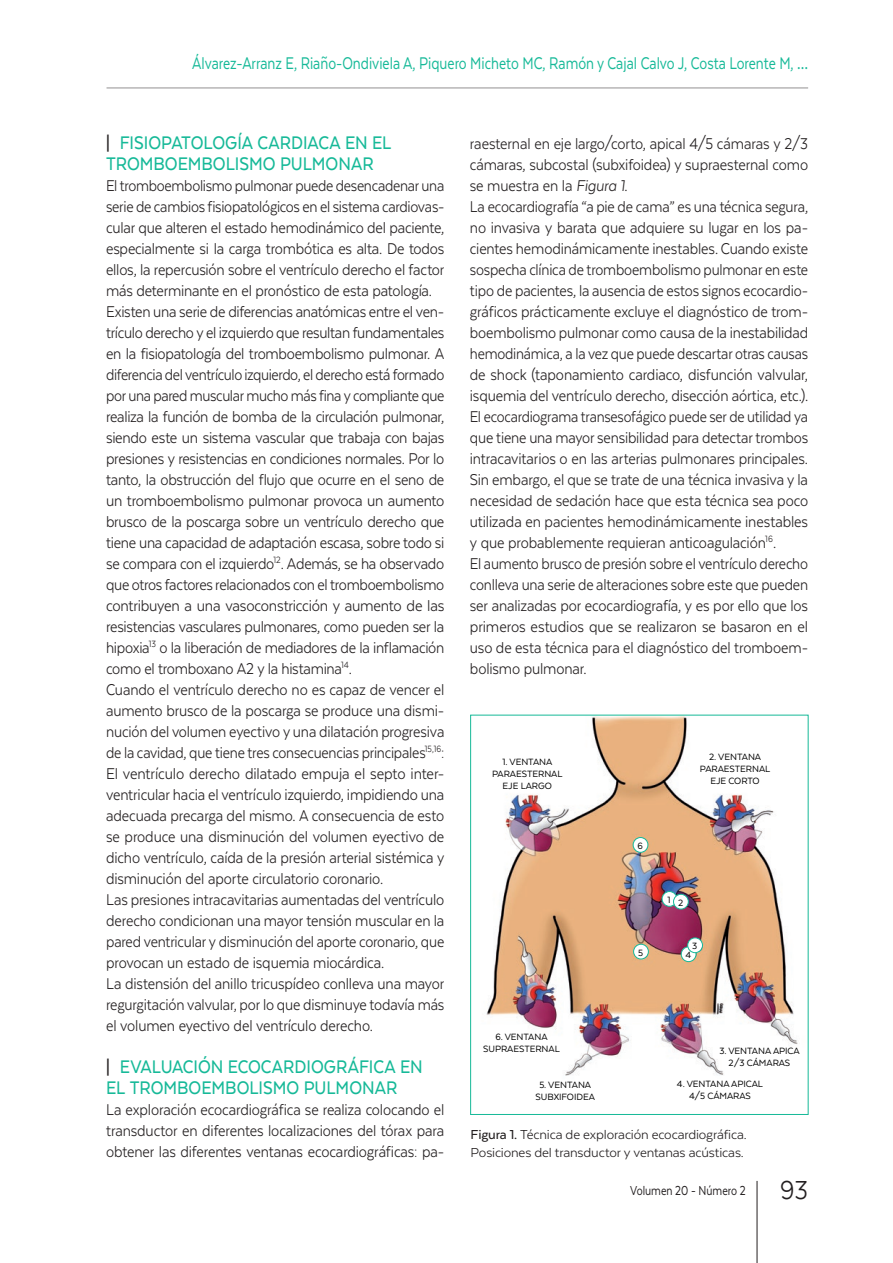
<style>
.page{position:relative;width:893px;height:1263px;background:#fff}
.page>*{position:absolute;margin:0;border:0;box-sizing:border-box;transform-origin:0 0}
.INTER_Apartado_1{font:500 21px/21px "Texta";color:#16b998;scale:.9 1}
.INTER_Cintillo_autor{font:19.5px "Texta";color:#16b998;scale:.8 1}
.INTER_Texto{font:18px/21px "Texta";letter-spacing:-.01em;color:#231f20;text-align:justify;scale:.9 1}
.INTER_Texto-2{font:18px/21px "Texta";letter-spacing:-.01em;color:#231f20;text-align:justify;scale:.88 1}
.INTER_Texto-3{font:18px/21px "Texta";letter-spacing:-.01em;color:#231f20;text-align:justify;scale:.89 1}
.INTER_Texto-4{font:18px/21px "Texta";letter-spacing:-.01em;color:#231f20;text-align:justify;scale:.87 1}
.INTER_Texto-5{font:18px/21px "Texta";letter-spacing:-.01em;color:#231f20;text-align:justify;scale:.91 1}
.INTER_Figura_pie_de{font:15px/18px "Texta";letter-spacing:-.01em;color:#231f20}
.t1{font:15px "Texta";color:#231f20;scale:.8 1}
.INTER_Esquema_texto{font:10.5px/12px "Texta";letter-spacing:-.005em;color:#000;text-align:center}
.s1{color:#231f20}
.s2{font-style:italic}
.s3{font-weight:500}
.s4{font-size:30px}
</style>
<div class="page">
<img style="left:486px;top:717px;width:312px;height:359px">
<div style="left:470px;top:715px;width:338px;height:400px;border:1px solid #16b998"></div>
<div style="left:633px;top:837px;width:15px;height:15px;background:#fff;border-radius:50%"></div>
<div style="left:633px;top:837px;width:15px;height:15px;border:1px solid #16b998;border-radius:50%"></div>
<div style="left:662px;top:891px;width:15px;height:15px;background:#fff;border-radius:50%"></div>
<div style="left:662px;top:891px;width:15px;height:15px;border:1px solid #16b998;border-radius:50%"></div>
<div style="left:634px;top:944px;width:14px;height:15px;background:#fff;border-radius:50%"></div>
<div style="left:633px;top:944px;width:16px;height:15px;border:1px solid #16b998;border-radius:50%"></div>
<div style="left:681px;top:947px;width:15px;height:15px;background:#fff;border-radius:50%"></div>
<div style="left:681px;top:946px;width:15px;height:16px;border:1px solid #16b998;border-radius:50%"></div>
<div style="left:688px;top:938px;width:14px;height:15px;background:#fff;border-radius:50%"></div>
<div style="left:687px;top:938px;width:16px;height:15px;border:1px solid #16b998;border-radius:50%"></div>
<div style="left:673px;top:894px;width:15px;height:15px;background:#fff;border-radius:50%"></div>
<div style="left:673px;top:894px;width:15px;height:15px;border:1px solid #16b998;border-radius:50%"></div>
<hr style="left:107px;top:88px;width:701px;height:1px;background:#231f20">
<hr style="left:757px;top:1181px;width:1px;height:82px;background:#231f20">
<p class="INTER_Cintillo_autor" style="left:192px;top:53px;width:771px">Álvarez-Arranz E, Riaño-Ondiviela A, Piquero Micheto MC, Ramón y Cajal Calvo J, Costa Lorente M, …</p>
<p class="INTER_Apartado_1" style="left:106px;top:132px;width:319px"><span class="s1">|</span> FISIOPATOLOGÍA CARDIACA EN EL<br>TROMBOEMBOLISMO PULMONAR</p>
<p class="INTER_Texto-2" style="left:106px;top:174px;width:386px">El tromboembolismo pulmonar puede desencadenar una serie de cambios fisiopatológicos en el sistema cardiovas&shy;cular que alteren el estado hemodinámico del paciente, especialmente si la carga trombótica es alta. De todos ellos, la repercusión sobre el ventrículo derecho el factor más determinante en el pronóstico de esta patología.</p>
<p class="INTER_Texto" style="left:106px;top:300px;width:377px">Existen una serie de diferencias anatómicas entre el ven&shy;trículo derecho y el izquierdo que resultan fundamentales en la fisiopatología del tromboembolismo pulmonar. A diferencia del ventrículo izquierdo, el derecho está formado por una pared muscular mucho más fina y compliante que realiza la función de bomba de la circulación pulmonar, siendo este un sistema vascular que trabaja con bajas presiones y resistencias en condiciones normales. Por lo tanto, la obstrucción del flujo que ocurre en el seno de un tromboembolismo pulmonar provoca un aumento brusco de la poscarga sobre un ventrículo derecho que tiene una capacidad de adaptación escasa, sobre todo si se compara con el izquierdo<sup>12</sup>. Además, se ha observado que otros factores relacionados con el tromboembolismo contribuyen a una vasoconstricción y aumento de las resistencias vasculares pulmonares, como pueden ser la hipoxia<sup>13</sup> o la liberación de mediadores de la inflamación como el tromboxano A2 y la histamina<sup>14</sup>.</p>
<p class="INTER_Texto" style="left:106px;top:678px;width:377px">Cuando el ventrículo derecho no es capaz de vencer el aumento brusco de la poscarga se produce una dismi&shy;nución del volumen eyectivo y una dilatación progresiva de la cavidad, que tiene tres consecuencias principales<sup>15,16</sup>:</p>
<p class="INTER_Texto-5" style="left:106px;top:762px;width:373px">El ventrículo derecho dilatado empuja el septo inter&shy;ventricular hacia el ventrículo izquierdo, impidiendo una adecuada precarga del mismo. A consecuencia de esto se produce una disminución del volumen eyectivo de dicho ventrículo, caída de la presión arterial sistémica y disminución del aporte circulatorio coronario.</p>
<p class="INTER_Texto" style="left:106px;top:888px;width:377px">Las presiones intracavitarias aumentadas del ventrículo derecho condicionan una mayor tensión muscular en la pared ventricular y disminución del aporte coronario, que provocan un estado de isquemia miocárdica.</p>
<p class="INTER_Texto" style="left:106px;top:972px;width:377px">La distensión del anillo tricuspídeo conlleva una mayor regurgitación valvular, por lo que disminuye todavía más el volumen eyectivo del ventrículo derecho.</p>
<p class="INTER_Apartado_1" style="left:106px;top:1056px;width:353px"><span class="s1">|</span> EVALUACIÓN ECOCARDIOGRÁFICA EN<br>EL TROMBOEMBOLISMO PULMONAR</p>
<p class="INTER_Texto" style="left:106px;top:1098px;width:377px">La exploración ecocardiográfica se realiza colocando el transductor en diferentes localizaciones del tórax para obtener las diferentes ventanas ecocardiográficas: pa-</p>
<p class="INTER_Texto" style="left:470px;top:132px;width:377px">raesternal en eje largo/corto, apical 4/5 cámaras y 2/3 cámaras, subcostal (subxifoidea) y supraesternal como se muestra en la <span class="s2">Figura 1</span>.</p>
<p class="INTER_Texto-3" style="left:470px;top:195px;width:382px">La ecocardiografía “a pie de cama” es una técnica segura, no invasiva y barata que adquiere su lugar en los pa&shy;cientes hemodinámicamente inestables. Cuando existe sospecha clínica de tromboembolismo pulmonar en este tipo de pacientes, la ausencia de estos signos ecocardio&shy;gráficos prácticamente excluye el diagnóstico de trom&shy;boembolismo pulmonar como causa de la inestabilidad hemodinámica, a la vez que puede descartar otras causas de shock (taponamiento cardiaco, disfunción valvular, isquemia del ventrículo derecho, disección aórtica, etc.).</p>
<p class="INTER_Texto-4" style="left:470px;top:405px;width:390px">El ecocardiograma transesofágico puede ser de utilidad ya que tiene una mayor sensibilidad para detectar trombos intracavitarios o en las arterias pulmonares principales.<br>Sin embargo, el que se trate de una técnica invasiva y la necesidad de sedación hace que esta técnica sea poco utilizada en pacientes hemodinámicamente inestables y que probablemente requieran anticoagulación<sup>16</sup>.</p>
<p class="INTER_Texto-2" style="left:470px;top:552px;width:386px">El aumento brusco de presión sobre el ventrículo derecho conlleva una serie de alteraciones sobre este que pueden ser analizadas por ecocardiografía, y es por ello que los primeros estudios que se realizaron se basaron en el uso de esta técnica para el diagnóstico del tromboem&shy;bolismo pulmonar.</p>
<p class="INTER_Esquema_texto" style="left:492px;top:756px;width:72px">1. VENTANA<br>PARAESTERNAL<br>EJE LARGO</p>
<p class="INTER_Esquema_texto" style="left:700px;top:750px;width:72px">2. VENTANA<br>PARAESTERNAL<br>EJE CORTO</p>
<p class="INTER_Esquema_texto" style="left:637px;top:839px;width:7px">6</p>
<p class="INTER_Esquema_texto" style="left:668px;top:893px;width:5px">1</p>
<p class="INTER_Esquema_texto" style="left:678px;top:896px;width:7px">2</p>
<p class="INTER_Esquema_texto" style="left:692px;top:940px;width:7px">3</p>
<p class="INTER_Esquema_texto" style="left:638px;top:946px;width:7px">5</p>
<p class="INTER_Esquema_texto" style="left:685px;top:949px;width:7px">4</p>
<p class="INTER_Esquema_texto" style="left:483px;top:1031px;width:78px">6. VENTANA<br>SUPRAESTERNAL</p>
<p class="INTER_Esquema_texto" style="left:536px;top:1079px;width:61px">5. VENTANA<br>SUBXIFOIDEA</p>
<p class="INTER_Esquema_texto" style="left:677px;top:1078px;width:88px">4. VENTANA APICAL<br>4/5 CÁMARAS</p>
<p class="INTER_Esquema_texto" style="left:719px;top:1045px;width:82px">3. VENTANA APICA<br>2/3 CÁMARAS</p>
<p class="INTER_Figura_pie_de" style="left:471px;top:1125px;width:278px"><span class="s3">Figura 1.</span> Técnica de exploración ecocardiográfica.<br>Posiciones del transductor y ventanas acústicas.</p>
<p class="t1" style="left:630px;top:1182px;width:224px">Volumen 20 - Número 2 <span class="s4">93</span></p>
</div>
